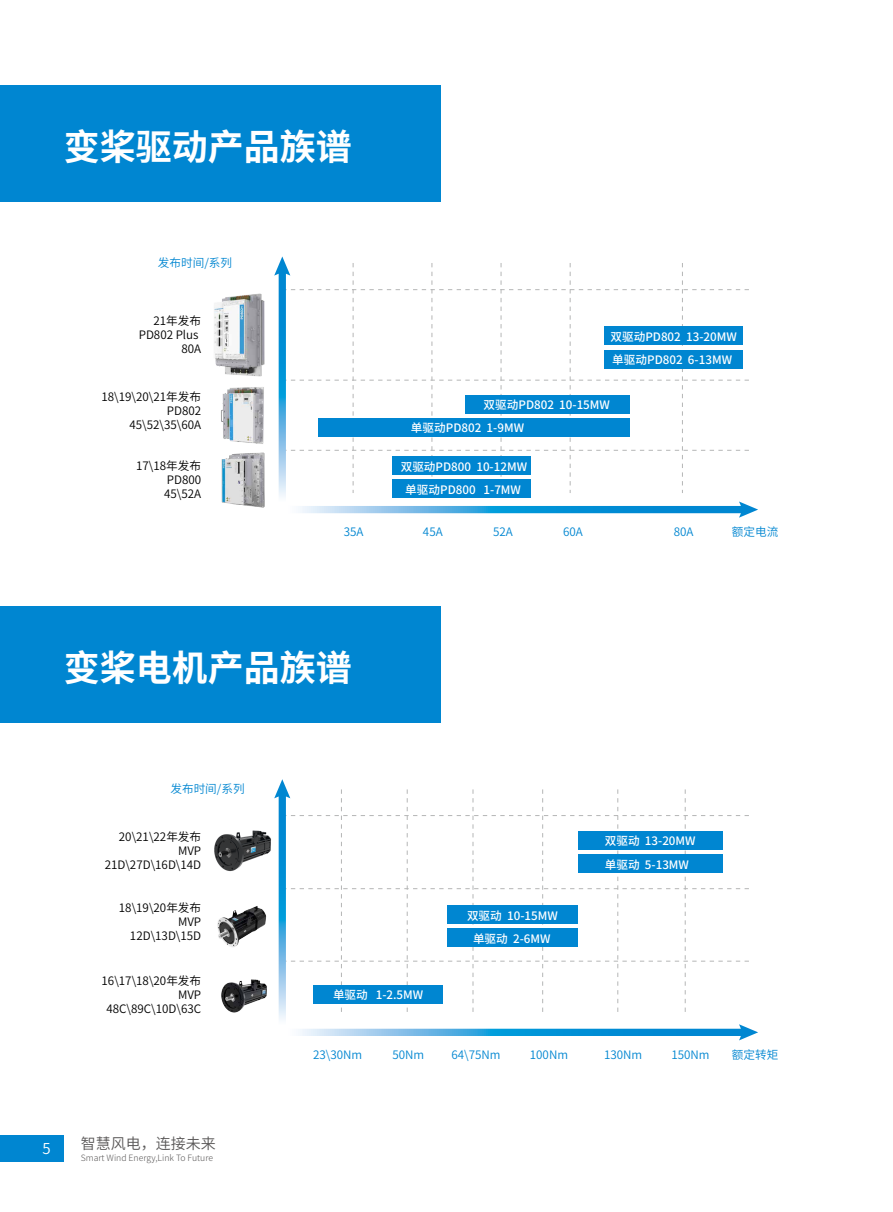
<style>
.page{position:relative;width:893px;height:1212px;background:#fff}
.page>*{position:absolute;margin:0;border:0;box-sizing:border-box;transform-origin:0 0}
.t1{font:700 36px "Source Han Sans CN";color:#fff}
.t2{font:15px "Source Han Sans CN";color:#595757}
.t3{font:15px "Source Han Sans CN";color:#fff}
.t4{font:11.7px/14px "Source Han Sans CN";color:#000;text-align:right}
.t5{font:500 11.7px "Source Han Sans CN";color:#fff}
.t6{font:11.7px "Source Han Sans CN";color:#0086d1}
.t7{font:300 8.7px "Source Han Sans CN";color:#595757}
</style>
<div class="page">
<div style="left:0;top:1135px;width:64px;height:27px;background:#0086d1"></div>
<img style="left:214px;top:830px;width:57px;height:42px">
<img style="left:221px;top:458px;width:44px;height:50px">
<img style="left:214px;top:293px;width:51px;height:79px">
<img style="left:221px;top:372px;width:44px;height:86px">
<svg style="left:274px;top:256px;width:484px;height:262px"></svg>
<div style="left:392px;top:480px;width:139px;height:18px;background:#0086d1"></div>
<div style="left:392px;top:456px;width:139px;height:19px;background:#0086d1"></div>
<div style="left:604px;top:350px;width:139px;height:18px;background:#0086d1"></div>
<div style="left:604px;top:327px;width:139px;height:18px;background:#0086d1"></div>
<div style="left:318px;top:418px;width:312px;height:19px;background:#0086d1"></div>
<div style="left:465px;top:395px;width:165px;height:18px;background:#0086d1"></div>
<svg style="left:274px;top:779px;width:484px;height:261px"></svg>
<div style="left:313px;top:985px;width:129px;height:18px;background:#0086d1"></div>
<div style="left:578px;top:854px;width:145px;height:19px;background:#0086d1"></div>
<div style="left:578px;top:831px;width:145px;height:19px;background:#0086d1"></div>
<div style="left:447px;top:929px;width:131px;height:18px;background:#0086d1"></div>
<div style="left:447px;top:905px;width:131px;height:19px;background:#0086d1"></div>
<img style="left:221px;top:979px;width:46px;height:34px">
<img style="left:217px;top:889px;width:69px;height:69px">
<div style="left:0;top:85px;width:440px;height:117px;background:#0086d1"></div>
<div style="left:0;top:606px;width:440px;height:117px;background:#0086d1"></div>
<h1 class="t1" style="left:64px;top:126px;width:289px">变桨驱动产品族谱</h1>
<p class="t6" style="left:158px;top:256px;width:76px">发布时间/系列</p>
<p class="t4" style="left:139px;top:314px;width:64px">21年发布<br>PD802 Plus<br>80A</p>
<p class="t4" style="left:102px;top:390px;width:101px">18\19\20\21年发布<br>PD802<br>45\52\35\60A</p>
<p class="t4" style="left:164px;top:459px;width:39px;text-align:justify;text-indent:-28px">17\18年发布PD800<br>45\52A</p>
<p class="t5" style="left:610px;top:330px;width:128px">双驱动PD802 13-20MW</p>
<p class="t5" style="left:612px;top:353px;width:121px">单驱动PD802 6-13MW</p>
<p class="t5" style="left:484px;top:398px;width:128px">双驱动PD802 10-15MW</p>
<p class="t5" style="left:411px;top:421px;width:115px">单驱动PD802 1-9MW</p>
<p class="t5" style="left:401px;top:460px;width:128px">双驱动PD800 10-12MW</p>
<p class="t5" style="left:405px;top:483px;width:117px">单驱动PD800 1-7MW</p>
<p class="t6" style="left:344px;top:525px;width:21px">35A</p>
<p class="t6" style="left:423px;top:525px;width:21px">45A</p>
<p class="t6" style="left:493px;top:525px;width:21px">52A</p>
<p class="t6" style="left:563px;top:525px;width:21px">60A</p>
<p class="t6" style="left:674px;top:525px;width:21px">80A</p>
<p class="t6" style="left:732px;top:525px;width:48px">额定电流</p>
<h1 class="t1" style="left:64px;top:647px;width:289px">变桨电机产品族谱</h1>
<p class="t6" style="left:170px;top:782px;width:76px">发布时间/系列</p>
<p class="t4" style="left:105px;top:830px;width:98px">20\21\22年发布<br>MVP<br>21D\27D\16D\14D</p>
<p class="t4" style="left:119px;top:901px;width:84px">18\19\20年发布<br>MVP<br>12D\13D\15D</p>
<p class="t4" style="left:102px;top:974px;width:101px">16\17\18\20年发布<br>MVP<br>48C\89C\10D\63C</p>
<p class="t5" style="left:333px;top:988px;width:92px">单驱动 1-2.5MW</p>
<p class="t5" style="left:467px;top:909px;width:92px">双驱动 10-15MW</p>
<p class="t5" style="left:473px;top:932px;width:79px">单驱动 2-6MW</p>
<p class="t5" style="left:605px;top:834px;width:92px">双驱动 13-20MW</p>
<p class="t5" style="left:605px;top:858px;width:86px">单驱动 5-13MW</p>
<p class="t3" style="left:43px;top:1140px;width:10px">5</p>
<p class="t2" style="left:81px;top:1135px;width:136px">智慧风电，连接未来</p>
<p class="t7" style="left:81px;top:1153px;width:134px">Smart Wind Energy,Link To Future</p>
<p class="t6" style="left:313px;top:1048px;width:51px">23\30Nm</p>
<p class="t6" style="left:392px;top:1048px;width:33px">50Nm</p>
<p class="t6" style="left:451px;top:1048px;width:51px">64\75Nm</p>
<p class="t6" style="left:530px;top:1048px;width:40px">100Nm</p>
<p class="t6" style="left:604px;top:1048px;width:40px">130Nm</p>
<p class="t6" style="left:671px;top:1048px;width:40px">150Nm</p>
<p class="t6" style="left:732px;top:1048px;width:48px">额定转矩</p>
</div>
